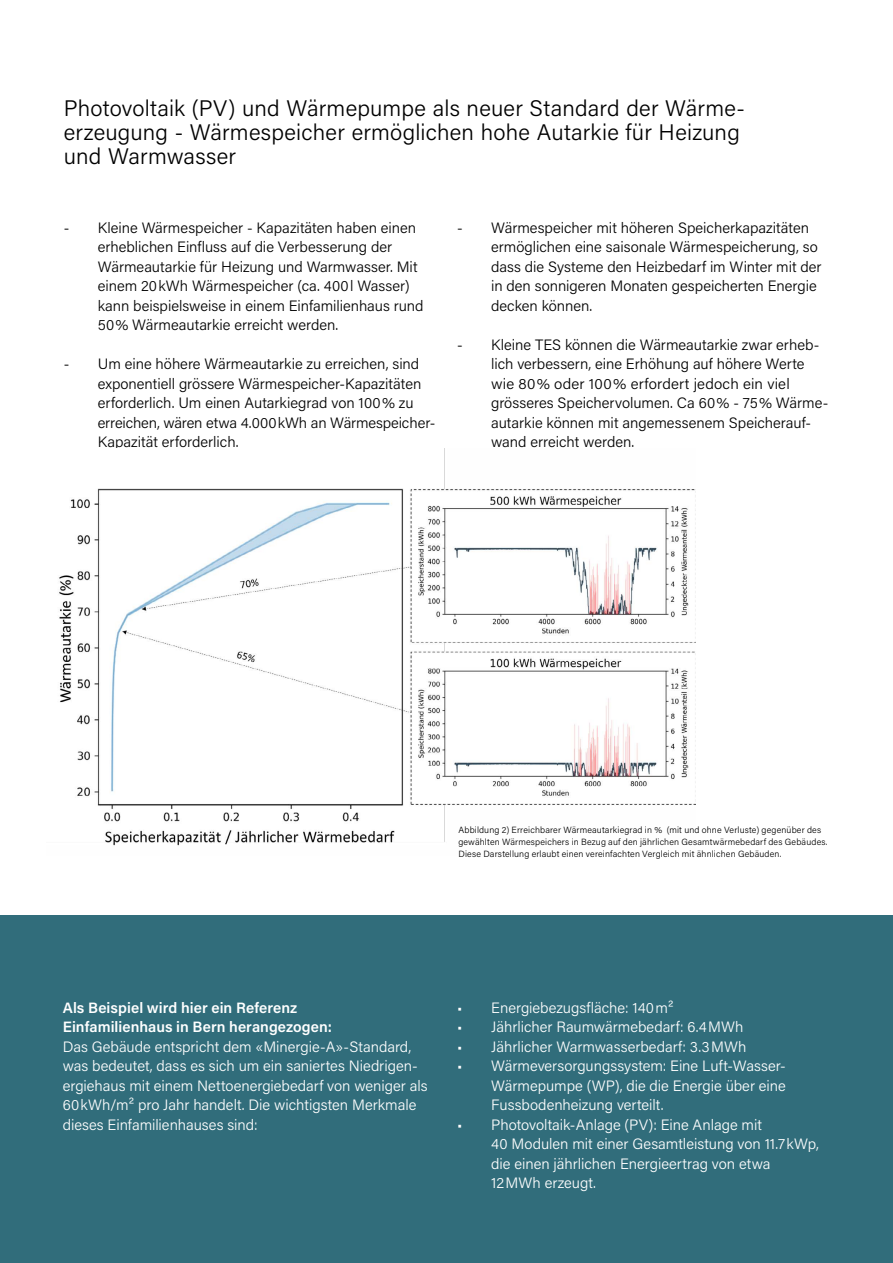
<style>
.page{position:relative;width:893px;height:1263px;background:#fff}
.page>*{position:absolute;margin:0;border:0;box-sizing:border-box;transform-origin:0 0}
.t1{font:300 22.5px/24px "Acumin Pro";letter-spacing:.01em;color:#000}
.t2{font:300 15px/19.5px "Acumin Pro";color:#000}
.t3{font:300 15px/19.5px "Acumin Pro";color:#fff}
.t4{font:600 15px/19.5px "Acumin Pro";letter-spacing:.005em;color:#fff}
.t5{font:300 9px/12px "Acumin Pro";letter-spacing:.02em;color:#000}
</style>
<div class="page">
<img style="left:59px;top:449px;width:637px;height:397px">
<div style="left:0;top:915px;width:893px;height:348px;background:#316d7b"></div>
<h1 class="t1" style="left:64px;top:95px;width:683px">Photovoltaik (PV) und Wärmepumpe als neuer Standard der Wärme&shy;erzeugung - Wärmespeicher ermöglichen hohe Autarkie für Heizung und Warmwasser</h1>
<p class="t2" style="left:98px;top:217px;width:327px;text-indent:-34px">- Kleine Wärmespeicher - Kapazitäten haben einen erheblichen Einfluss auf die Verbesserung der Wärmeautarkie für Heizung und Warmwasser. Mit einem 20kWh Wärmespeicher (ca. 400l Wasser) kann beispielsweise in einem Einfamilienhaus rund 50% Wärmeautarkie erreicht werden.</p>
<p class="t2" style="left:98px;top:353px;width:339px;text-indent:-34px">- Um eine höhere Wärmeautarkie zu erreichen, sind exponentiell grössere Wärmespeicher-Kapazitäten erforderlich. Um einen Autarkiegrad von 100% zu erreichen, wären etwa 4.000kWh an Wärmespeicher-Kapazität erforderlich.</p>
<p class="t2" style="left:491px;top:217px;width:332px;text-indent:-34px">- Wärmespeicher mit höheren Speicherkapazitäten ermöglichen eine saisonale Wärmespeicherung, so dass die Systeme den Heizbedarf im Winter mit der in den sonnigeren Monaten gespeicherten Energie decken können.</p>
<p class="t2" style="left:491px;top:334px;width:339px;text-indent:-34px">- Kleine TES können die Wärmeautarkie zwar erheb&shy;lich verbessern, eine Erhöhung auf höhere Werte wie 80% oder 100% erfordert jedoch ein viel grösseres Speichervolumen. Ca 60% - 75% Wärme&shy;autarkie können mit angemessenem Speicherauf&shy;wand erreicht werden.</p>
<p class="t5" style="left:458px;top:823px;width:371px">Abbildung 2) Erreichbarer Wärmeautarkiegrad in % (mit und ohne Verluste) gegenüber des gewählten Wärmespeichers in Bezug auf den jährlichen Gesamtwärmebedarf des Gebäudes.<br>Diese Darstellung erlaubt einen vereinfachten Vergleich mit ähnlichen Gebäuden.</p>
<p class="t4" style="left:63px;top:997px;width:271px">Als Beispiel wird hier ein Referenz<br>Einfamilienhaus in Bern herangezogen:</p>
<p class="t3" style="left:63px;top:1036px;width:366px">Das Gebäude entspricht dem «Minergie-A»-Standard, was bedeutet, dass es sich um ein saniertes Niedrigen&shy;ergiehaus mit einem Nettoenergiebedarf von weniger als 60kWh/m² pro Jahr handelt. Die wichtigsten Merkmale dieses Einfamilienhauses sind:</p>
<p class="t3" style="left:457px;top:997px;width:218px">• Energiebezugsfläche: 140m²</p>
<p class="t3" style="left:457px;top:1016px;width:288px">• Jährlicher Raumwärmebedarf: 6.4MWh</p>
<p class="t3" style="left:457px;top:1036px;width:291px">• Jährlicher Warmwasserbedarf: 3.3MWh</p>
<p class="t3" style="left:491px;top:1055px;width:296px;text-align:justify;text-indent:-34px">• Wärmeversorgungssystem: Eine Luft-Wasser-Wärmepumpe (WP), die die Energie über eine Fussbodenheizung verteilt.</p>
<p class="t3" style="left:491px;top:1114px;width:329px;text-indent:-34px">• Photovoltaik-Anlage (PV): Eine Anlage mit<br>40 Modulen mit einer Gesamtleistung von 11.7kWp, die einen jährlichen Energieertrag von etwa 12MWh erzeugt.</p>
</div>
